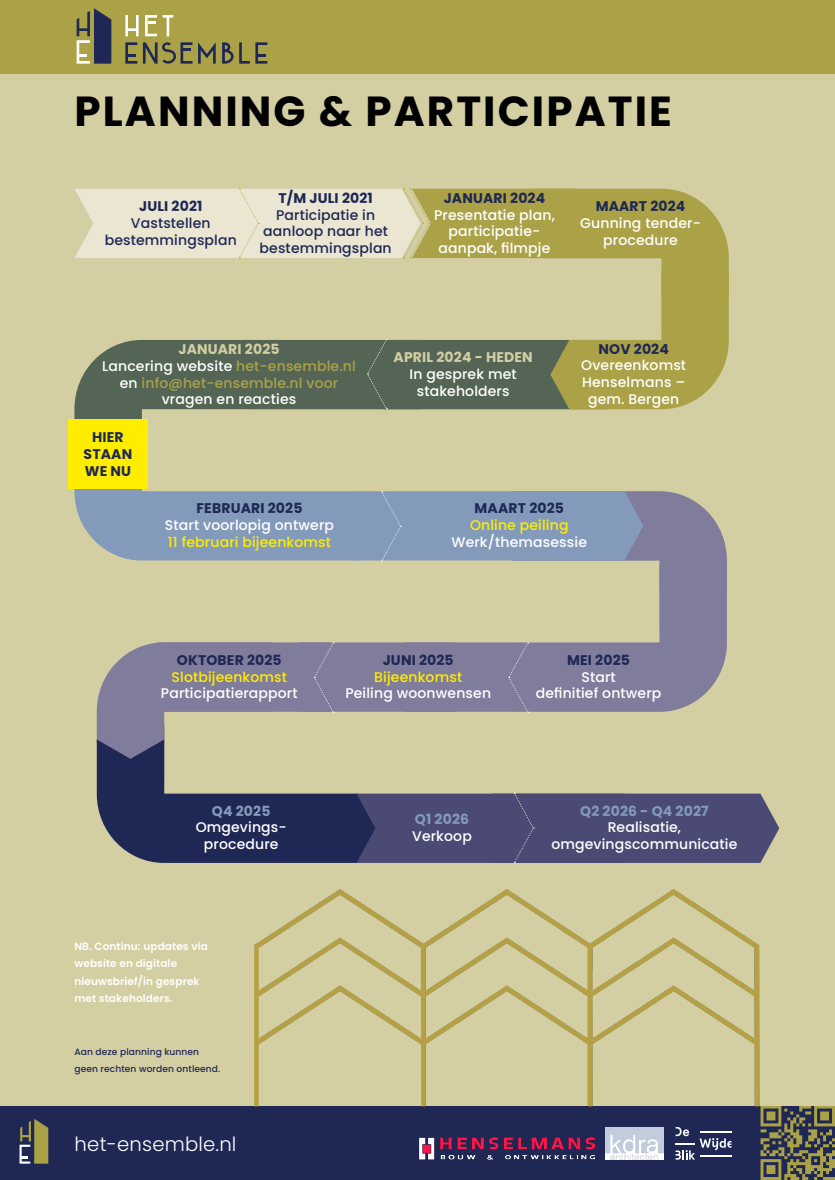
<style>
.page{position:relative;width:835px;height:1180px;background:#fff}
.page>*{position:absolute;margin:0;border:0;box-sizing:border-box;transform-origin:0 0}
.t1{font:700 42px "Poppins";letter-spacing:.05em;color:#000}
.t2{font:300 19.6px "Poppins";letter-spacing:.01em;color:#fff}
.t3{font:500 14px/16.8px "Poppins";letter-spacing:.01em;color:#fff;text-align:center}
.t4{font:700 14px/16.8px "Poppins";letter-spacing:.01em;color:#1f2855;text-align:center}
.t5{font:500 14px/16.8px "Poppins";letter-spacing:.01em;color:#aba248;text-align:center}
.t6{font:500 14px/16.8px "Poppins";letter-spacing:.01em;color:#1f2855;text-align:center}
.t7{font:500 14px "Poppins";letter-spacing:.01em;color:#ffed00}
.t8{font:700 14px "Poppins";letter-spacing:.01em;color:#839abb}
.t9{font:700 14px "Poppins";letter-spacing:.01em;color:#d4cea3}
.t10{font:600 10.5px/17.5px "Poppins";letter-spacing:.01em;color:#fff}
.t11{font:500 9.1px/17.5px "Poppins";letter-spacing:.01em;color:#1f2855}
.s1{font-weight:700;color:#d4cea3}
.s2{color:#fff}
</style>
<div class="page">
<div style="left:0;top:1105px;width:834px;height:75px;background:#1f2855"></div>
<div style="left:0;top:0;width:834px;height:74px;background:#aba248"></div>
<svg style="left:125px;top:15px;width:14px;height:21px"></svg>
<svg style="left:163px;top:15px;width:10px;height:21px"></svg>
<svg style="left:198px;top:42px;width:18px;height:22px"></svg>
<svg style="left:222px;top:42px;width:11px;height:22px"></svg>
<svg style="left:145px;top:15px;width:12px;height:21px"></svg>
<svg style="left:125px;top:42px;width:12px;height:22px"></svg>
<svg style="left:143px;top:42px;width:49px;height:22px"></svg>
<svg style="left:239px;top:42px;width:28px;height:22px"></svg>
<svg style="left:77px;top:8px;width:34px;height:56px"></svg>
<svg style="left:20px;top:1119px;width:28px;height:44px"></svg>
<img style="left:606px;top:1127px;width:57px;height:32px">
<img style="left:419px;top:1137px;width:175px;height:22px">
<svg style="left:675px;top:1127px;width:56px;height:32px"></svg>
<svg style="left:760px;top:1105px;width:74px;height:75px"></svg>
<div style="left:0;top:74px;width:834px;height:1031px;background:#d4cea3"></div>
<svg style="left:74px;top:478px;width:74px;height:65px"></svg>
<svg style="left:74px;top:188px;width:654px;height:290px"></svg>
<svg style="left:97px;top:491px;width:682px;height:372px"></svg>
<img style="left:252px;top:889px;width:508px;height:218px">
<div style="left:68px;top:419px;width:79px;height:70px;background:#ffed00"></div>
<h1 class="t1" style="left:74px;top:87px;width:599px">PLANNING &amp; PARTICIPATIE</h1>
<p class="t4" style="left:139px;top:198px;width:65px">JULI 2021</p>
<p class="t6" style="left:105px;top:215px;width:134px">Vaststellen bestemmingsplan</p>
<p class="t4" style="left:278px;top:189px;width:96px">T/M JULI 2021</p>
<p class="t6" style="left:259px;top:206px;width:134px">Participatie in aanloop naar het bestemmingsplan</p>
<p class="t4" style="left:443px;top:189px;width:103px">JANUARI 2024</p>
<p class="t3" style="left:434px;top:206px;width:122px">Presentatie plan, participatie&shy;aanpak, filmpje</p>
<p class="t4" style="left:595px;top:198px;width:91px">MAART 2024</p>
<p class="t3" style="left:580px;top:215px;width:122px">Gunning tender&shy;procedure</p>
<p class="t5" style="left:102px;top:341px;width:255px"><span class="s1">JANUARI 2025<br></span><span class="s2">Lancering website</span> het-ensemble.nl <span class="s2">en</span> info@het-ensemble.nl voor <span class="s2">vragen en reacties</span></p>
<p class="t9" style="left:393px;top:349px;width:141px">APRIL 2024 - HEDEN</p>
<p class="t3" style="left:409px;top:366px;width:109px">In gesprek met stakeholders</p>
<p class="t4" style="left:84px;top:429px;width:50px">HIER<br>STAAN<br>WE NU</p>
<p class="t4" style="left:598px;top:340px;width:72px">NOV 2024</p>
<p class="t3" style="left:581px;top:357px;width:106px">Overeenkomst<br>Henselmans – gem. Bergen</p>
<p class="t4" style="left:196px;top:500px;width:107px">FEBRUARI 2025</p>
<p class="t3" style="left:165px;top:517px;width:170px">Start voorlopig ontwerp</p>
<p class="t7" style="left:168px;top:534px;width:165px">11 februari bijeenkomst</p>
<p class="t4" style="left:474px;top:500px;width:91px">MAART 2025</p>
<p class="t7" style="left:470px;top:517px;width:100px">Online peiling</p>
<p class="t3" style="left:451px;top:533px;width:137px">Werk/themasessie</p>
<p class="t4" style="left:177px;top:651px;width:106px">OKTOBER 2025</p>
<p class="t7" style="left:171px;top:668px;width:117px">Slotbijeenkomst</p>
<p class="t3" style="left:161px;top:685px;width:138px">Participatierapport</p>
<p class="t8" style="left:212px;top:802px;width:60px">Q4 2025</p>
<p class="t3" style="left:196px;top:819px;width:92px">Omgevings&shy;procedure</p>
<p class="t10" style="left:74px;top:937px;width:135px">NB. Continu: updates via website en digitale nieuwsbrief/in gesprek met stakeholders.</p>
<p class="t11" style="left:74px;top:1043px;width:147px">Aan deze planning kunnen geen rechten worden ontleend.</p>
<h2 class="t2" style="left:75px;top:1133px;width:163px">het-ensemble.nl</h2>
<p class="t4" style="left:382px;top:651px;width:72px">JUNI 2025</p>
<p class="t7" style="left:374px;top:668px;width:89px">Bijeenkomst</p>
<p class="t3" style="left:345px;top:685px;width:147px">Peiling woonwensen</p>
<p class="t8" style="left:415px;top:811px;width:56px">Q1 2026</p>
<p class="t3" style="left:412px;top:827px;width:61px">Verkoop</p>
<p class="t4" style="left:567px;top:651px;width:64px">MEI 2025</p>
<p class="t3" style="left:535px;top:668px;width:127px">Start<br>definitief ontwerp</p>
<p class="t8" style="left:580px;top:802px;width:130px">Q2 2026 - Q4 2027</p>
<p class="t3" style="left:551px;top:819px;width:187px">Realisatie, omgevingscommunicatie</p>
</div>
